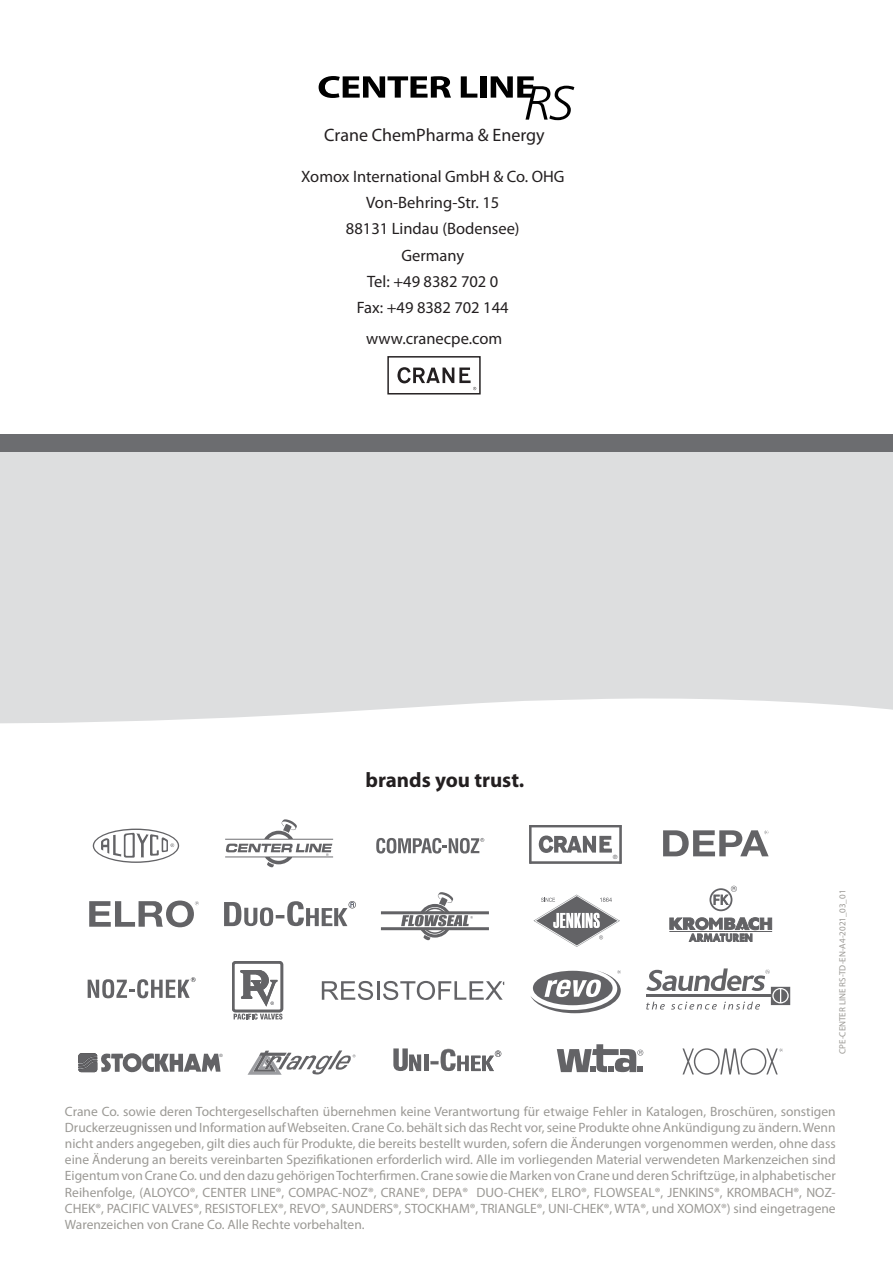
<style>
.page{position:relative;width:893px;height:1263px;background:#fff}
.page>*{position:absolute;margin:0;border:0;box-sizing:border-box;transform-origin:0 0}
.t1{font:700 21px "Myriad Pro";color:#231f20}
.t2{font:18px "Myriad Pro";color:#231f20}
.t3{font:16.5px/26.2px "Myriad Pro";color:#231f20;text-align:center}
.t4{font:13.5px/16.2px "Myriad Pro";color:#9b9995;text-align:justify}
.t5{font:9px "Myriad Pro";color:#9b9995}
.t6{font:5.85px "Helvetica LT Std";color:#636366}
.t7{font:4.35px "Helvetica LT Std";color:#636366}
</style>
<div class="page">
<div style="left:0;top:451px;width:893px;height:273px;background:#dddedf"></div>
<div style="left:0;top:434px;width:272px;height:17px;background:#6c6d70"></div>
<div style="left:595px;top:434px;width:298px;height:17px;background:#6c6d70"></div>
<div style="left:272px;top:434px;width:323px;height:17px;background:#6c6d70"></div>
<div style="left:387px;top:356px;width:94px;height:38px;border:1px solid #231f20"></div>
<svg style="left:397px;top:367px;width:79px;height:23px"></svg>
<svg style="left:319px;top:76px;width:132px;height:22px"></svg>
<svg style="left:461px;top:76px;width:16px;height:22px"></svg>
<div style="left:480px;top:76px;width:6px;height:22px;background:#000"></div>
<svg style="left:491px;top:76px;width:83px;height:44px"></svg>
<svg style="left:93px;top:828px;width:86px;height:35px"></svg>
<svg style="left:225px;top:819px;width:108px;height:48px"></svg>
<svg style="left:376px;top:838px;width:108px;height:15px"></svg>
<svg style="left:538px;top:835px;width:74px;height:18px"></svg>
<div style="left:530px;top:861px;width:91px;height:3px;border:2px solid #636366"></div>
<div style="left:619px;top:825px;width:3px;height:39px;border:2px solid #636366"></div>
<div style="left:529px;top:825px;width:92px;height:2px;border:2px solid #636366"></div>
<div style="left:529px;top:825px;width:3px;height:39px;border:2px solid #636366"></div>
<svg style="left:663px;top:830px;width:106px;height:26px"></svg>
<hr style="left:381px;top:911px;width:108px;height:3px;background:#636366">
<hr style="left:381px;top:927px;width:108px;height:3px;background:#636366">
<svg style="left:401px;top:892px;width:72px;height:48px"></svg>
<svg style="left:533px;top:894px;width:87px;height:53px"></svg>
<svg style="left:224px;top:901px;width:132px;height:25px"></svg>
<svg style="left:89px;top:900px;width:110px;height:27px"></svg>
<div style="left:709px;top:888px;width:23px;height:23px;border:2px solid #636366;border-radius:50%"></div>
<svg style="left:669px;top:917px;width:104px;height:25px"></svg>
<svg style="left:713px;top:886px;width:24px;height:19px"></svg>
<svg style="left:78px;top:1053px;width:142px;height:19px"></svg>
<svg style="left:248px;top:1050px;width:108px;height:25px"></svg>
<svg style="left:430px;top:1049px;width:71px;height:22px"></svg>
<svg style="left:393px;top:1048px;width:28px;height:23px"></svg>
<div style="left:424px;top:1054px;width:5px;height:17px;background:#636366"></div>
<svg style="left:557px;top:1044px;width:86px;height:28px"></svg>
<svg style="left:682px;top:1048px;width:101px;height:27px"></svg>
<div style="left:232px;top:961px;width:51px;height:51px;border:3px solid #636366;border-radius:2px"></div>
<svg style="left:240px;top:970px;width:38px;height:36px"></svg>
<svg style="left:234px;top:1013px;width:49px;height:6px"></svg>
<svg style="left:88px;top:977px;width:108px;height:21px"></svg>
<svg style="left:322px;top:981px;width:182px;height:19px"></svg>
<svg style="left:530px;top:970px;width:91px;height:43px"></svg>
<svg style="left:646px;top:968px;width:144px;height:41px"></svg>
<h2 class="t2" style="left:324px;top:124px;width:222px">Crane ChemPharma &amp; Energy</h2>
<p class="t3" style="left:301px;top:163px;width:265px">Xomox International GmbH &amp; Co. OHG<br>Von-Behring-Str. 15<br>88131 Lindau (Bodensee)<br>Germany<br>Tel: +49 8382 702 0<br>Fax: +49 8382 702 144</p>
<p class="t3" style="left:366px;top:325px;width:138px">www.cranecpe.com</p>
<p class="t7" style="left:220px;top:1053px;width:5px">®</p>
<h1 class="t1" style="left:366px;top:766px;width:160px">brands you trust.</h1>
<p class="t6" style="left:613px;top:854px;width:6px">®</p>
<p class="t5" style="left:837px;top:1054px;width:166px;rotate:-90deg">CPE-CENTER LINE RS-TD-EN-A4-2021_03_01</p>
<p class="t4" style="left:65px;top:1103px;width:772px">Crane Co. sowie deren Tochtergesellschaften übernehmen keine Verantwortung für etwaige Fehler in Katalogen, Broschüren, sonstigen Druckerzeugnissen und Information auf Webseiten. Crane Co. behält sich das Recht vor, seine Produkte ohne Ankündigung zu ändern. Wenn nicht anders angegeben, gilt dies auch für Produkte, die bereits bestellt wurden, sofern die Änderungen vorgenommen werden, ohne dass eine Änderung an bereits vereinbarten Spezifikationen erforderlich wird. Alle im vorliegenden Material verwendeten Markenzeichen sind Eigentum von Crane Co. und den dazu gehörigen Tochterfirmen. Crane sowie die Marken von Crane und deren Schriftzüge, in alphabetischer Reihenfolge, (ALOYCO®, CENTER LINE®, COMPAC-NOZ®, CRANE®, DEPA® DUO-CHEK®, ELRO®, FLOWSEAL®, JENKINS®, KROMBACH®, NOZ-CHEK®, PACIFIC VALVES®, RESISTOFLEX®, REVO®, SAUNDERS®, STOCKHAM®, TRIANGLE®, UNI-CHEK®, WTA®, und XOMOX®) sind eingetragene Warenzeichen von Crane Co. Alle Rechte vorbehalten.</p>
</div>
